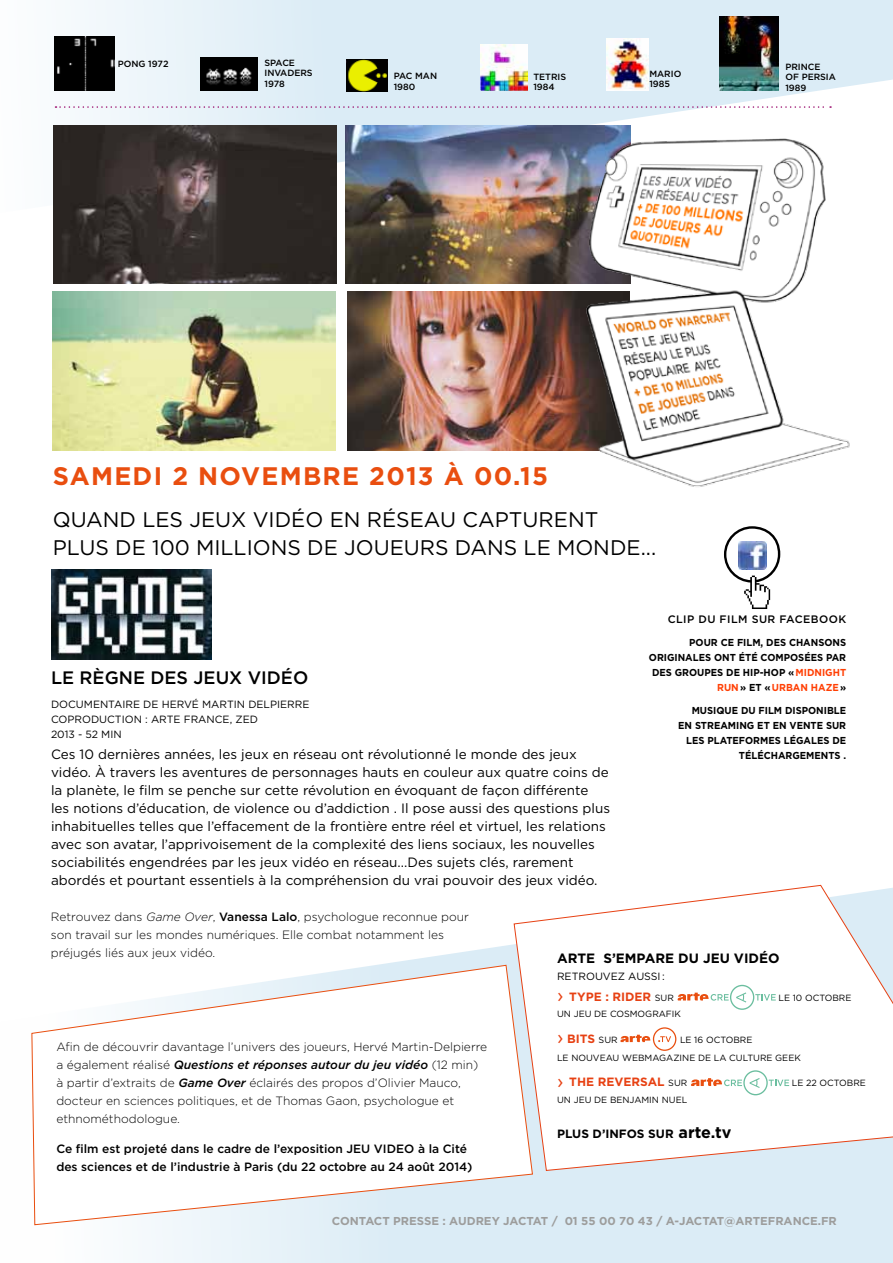
<style>
.page{position:relative;width:893px;height:1263px;background:#fff}
.page>*{position:absolute;margin:0;border:0;box-sizing:border-box;transform-origin:0 0}
.t1{font:700 25.35px "Gotham";letter-spacing:.05em;color:#e94e0f}
.t2{font:21.15px/27.5px "Gotham";color:#000}
.t3{font:500 18px "Gotham";color:#000}
.t4{font:13.5px/18px "Gotham";color:#000}
.t5{font:700 13.5px "Gotham";color:#000}
.t6{font:300 12px/18px "Gotham";color:#000}
.t7{font:500 12px/18px "Gotham";color:#000}
.t8{font:700 12px "Gotham";color:#e74113}
.t9{font:700 12px "Gotham";color:#000}
.t10{font:700 11.4px "Gotham";color:#9d9d9c}
.t11{font:500 10.8px "Gotham";letter-spacing:.04em;color:#000}
.t12{font:10.5px/15px "Gotham";color:#000}
.t13{font:700 10.05px/15.1px "Gotham";color:#000;text-align:right;scale:.95 1}
.t14{font:700 10.05px "Gotham";color:#ff3f04;scale:.95 1}
.t15{font:9px/18px "Gotham";color:#000}
.t16{font:500 9px/10.5px "Gotham";color:#000}
.s1{color:#ff3f04}
.s2{color:#000}
.s3{font-style:italic}
.s4{font-weight:500}
.s5{font-weight:500;font-style:italic}
.s6{font-weight:400;font-size:19.5px}
.s7{font-weight:400;font-size:9px;color:#000}
.s8{font-size:16.05px}
</style>
<div class="page">
<svg style="left:54px;top:0;width:839px;height:226px;fill:#dbecf6"></svg>
<svg style="left:34px;top:944px;width:859px;height:319px;fill:#dbecf6"></svg>
<img style="left:347px;top:292px;width:229px;height:159px">
<img style="left:346px;top:126px;width:230px;height:157px">
<img style="left:53px;top:125px;width:283px;height:159px">
<img style="left:53px;top:292px;width:282px;height:159px">
<img style="left:51px;top:570px;width:160px;height:90px">
<img style="left:719px;top:17px;width:59px;height:74px">
<img style="left:606px;top:38px;width:42px;height:53px">
<img style="left:346px;top:60px;width:41px;height:31px">
<img style="left:481px;top:44px;width:47px;height:46px">
<img style="left:201px;top:58px;width:57px;height:32px">
<svg style="left:56px;top:106px;width:775px;height:2px"></svg>
<img style="left:54px;top:37px;width:61px;height:54px">
<svg style="left:31px;top:964px;width:502px;height:261px"></svg>
<svg style="left:513px;top:884px;width:380px;height:287px"></svg>
<svg style="left:678px;top:985px;width:98px;height:25px"></svg>
<svg style="left:620px;top:1027px;width:56px;height:24px"></svg>
<svg style="left:691px;top:1070px;width:98px;height:25px"></svg>
<img style="left:576px;top:112px;width:317px;height:375px">
<svg style="left:724px;top:526px;width:57px;height:83px"></svg>
<p class="t16" style="left:118px;top:58px;width:52px">Pong 1972</p>
<p class="t16" style="left:264px;top:57px;width:50px">Space invaders<br>1978</p>
<p class="t16" style="left:394px;top:71px;width:45px">Pac M an<br>1980</p>
<p class="t16" style="left:533px;top:71px;width:34px">Tetris<br>1984</p>
<p class="t16" style="left:649px;top:68px;width:33px">Mario<br>1985</p>
<p class="t16" style="left:785px;top:61px;width:52px">Prince of Persia<br>1989</p>
<h1 class="t1" style="left:53px;top:460px;width:497px">SAMEDI 2 NOVEMBRE 2013 À 00.15</h1>
<h2 class="t2" style="left:53px;top:506px;width:605px">Quand les jeux vidéo en réseau capturent plus de 100 millions de joueurs dans le monde...</h2>
<h3 class="t3" style="left:51px;top:666px;width:113px">LE RÈGNE DES</h3>
<h3 class="t3" style="left:194px;top:666px;width:66px">JEUX VID</h3>
<h3 class="t3" style="left:281px;top:666px;width:27px">ÉO</h3>
<p class="t12" style="left:51px;top:696px;width:260px">Documentaire de Hervé Martin Delpierre<br>Coproduction : ARTE</p>
<p class="t12" style="left:184px;top:711px;width:76px">France, ZED</p>
<p class="t12" style="left:51px;top:726px;width:72px">2013 - 52 min</p>
<p class="t4" style="left:51px;top:745px;width:561px">Ces 10 dernières années, les jeux en réseau ont révolutionné le monde des jeux vidéo. à travers les aventures de personnages hauts en couleur aux quatre coins de la planète, le film se penche sur cette révolution en évoquant de façon différente<br>les notions d’éducation, de violence ou d’addiction . I l pose aussi des questions plus inhabituelles telles que l’effacement de la frontière entre réel et virtuel, les relations avec son avatar, l’apprivoisement de la complexité des liens sociaux, les nouvelles sociabilités engendrées par les jeux vidéo en réseau...Des sujets clés, rarement abordés et pourtant essentiels à la compréhension du vrai pouvoir des jeux vidéo.</p>
<p class="t11" style="left:668px;top:612px;width:180px">clip du film sur facebook</p>
<p class="t13" style="left:689px;top:635px;width:167px">POUR CE FILM, DES CHANSONS</p>
<p class="t13" style="left:649px;top:650px;width:209px">ORIGINALES ONT ÉTÉ COMPOSÉES PAR</p>
<p class="t13" style="left:652px;top:665px;width:191px">DES GROUPES DE HIP-HOP « <span class="s1">MIDNIGHT</span></p>
<p class="t14" style="left:717px;top:681px;width:137px">RUN <span class="s2">» ET «</span> URBAN HAZE <span class="s2">»</span></p>
<p class="t13" style="left:678px;top:703px;width:178px">MUSIQUE DU FILM DISPONIBLE<br>EN STREAMING ET EN VENTE SUR<br>LES PLATEFORMES LÉGALES DE<br>TÉLÉCHARGEMENTS .</p>
<p class="t6" style="left:51px;top:907px;width:420px">Retrouvez dans <span class="s3">Game Over</span>, <span class="s4">Vanessa Lalo</span>, psychologue reconnue pour son travail sur les mondes numériques. Elle combat notamment les préjugés liés aux jeux vidéo.</p>
<p class="t6" style="left:56px;top:1037px;width:432px">Afin de découvrir davantage l’univers des joueurs, Hervé Martin-Delpierre a également réalisé <span class="s5">Questions et réponses autour du jeu vidéo</span> (12 min) à partir d’extraits de <span class="s5">Game Over</span> éclairés des propos d’Olivier Mauco, docteur en sciences politiques, et de Thomas Gaon, psychologue et ethnométhodologue.</p>
<p class="t7" style="left:56px;top:1139px;width:327px">Ce film est projeté dans le cadre de l’exposition JEU VIDEO</p>
<p class="t7" style="left:56px;top:1139px;width:418px;text-indent:362px">à la Cité des sciences et de l’industrie à Paris (du 22 octobre au 24 août 2014)</p>
<p class="t5" style="left:557px;top:950px;width:223px">ARTE S’EMPARE DU JEU VIDÉO</p>
<p class="t12" style="left:557px;top:968px;width:109px">retrouvez aussi :</p>
<p class="t8" style="left:557px;top:989px;width:118px"><span class="s6">›</span> TYPE : RIDER <span class="s7">sur</span></p>
<p class="t15" style="left:778px;top:988px;width:75px">le 10 octobre</p>
<p class="t15" style="left:557px;top:1005px;width:125px">un jeu de Cosmografik</p>
<p class="t8" style="left:557px;top:1031px;width:62px"><span class="s6">›</span> BITS <span class="s7">sur</span></p>
<p class="t15" style="left:557px;top:1030px;width:245px;text-indent:123px">le 16 octobre<br>le nouveau webmagazine de la culture geek</p>
<p class="t8" style="left:557px;top:1074px;width:50px"><span class="s6">›</span> THE REVERSAL</p>
<p class="t15" style="left:668px;top:1074px;width:21px">sur</p>
<p class="t15" style="left:792px;top:1074px;width:76px">le 22 octobre</p>
<p class="t15" style="left:557px;top:1090px;width:132px">un jeu de benjamin nuel</p>
<p class="t9" style="left:557px;top:1126px;width:176px">PLUS D’INFOS SUR <span class="s8">ARTE.TV</span></p>
<p class="t10" style="left:332px;top:1214px;width:78px">CON TACT PRESSE</p>
<p class="t10" style="left:442px;top:1214px;width:396px">: AUDREY JACTAT / 01 55 00 70 43 / A-JACTAT@ART EFRANCE.FR</p>
</div>
